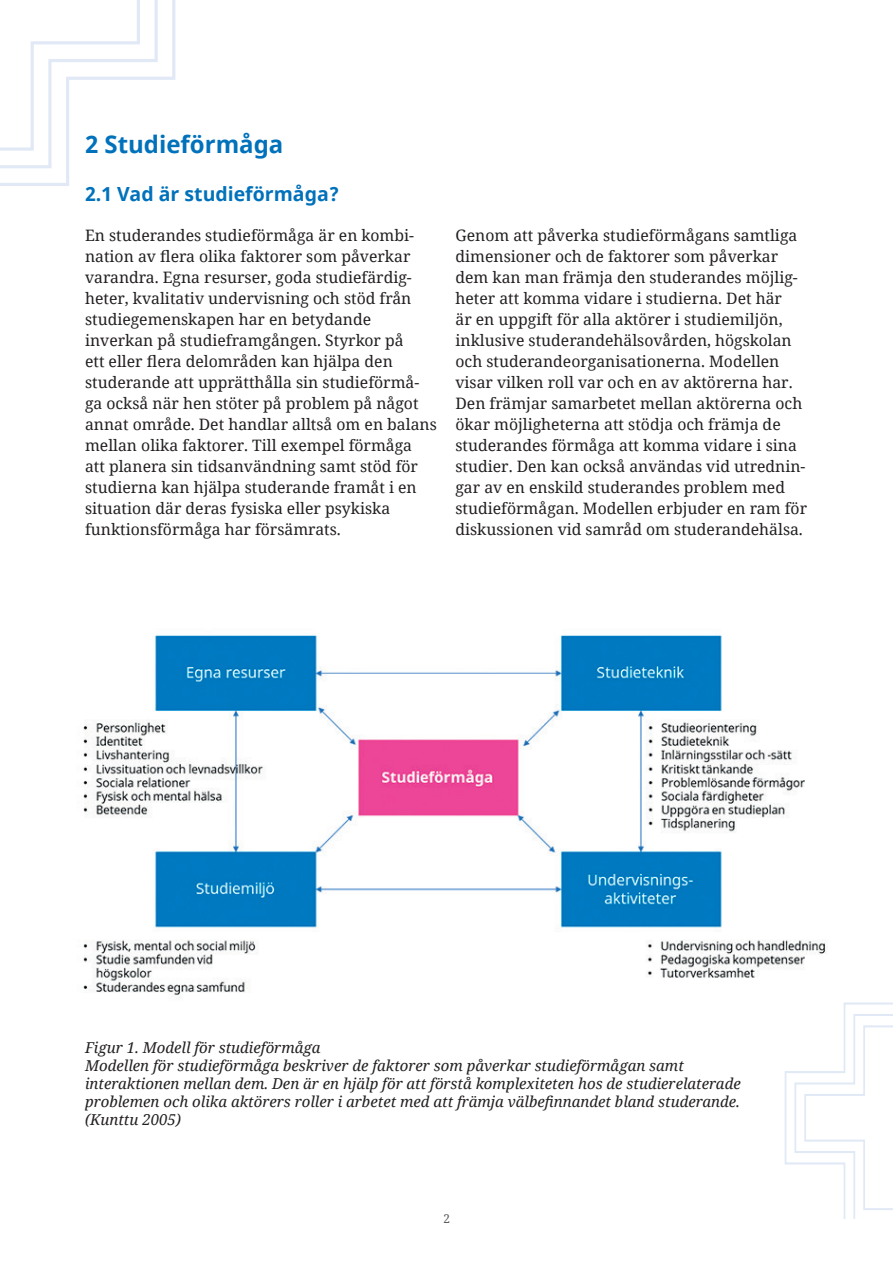
<style>
.page{position:relative;width:893px;height:1263px;background:#fff}
.page>*{position:absolute;margin:0;border:0;box-sizing:border-box;transform-origin:0 0}
.t1{font:700 24px "Noto Sans";color:#0071bb}
.t2{font:700 19.5px "Noto Sans";color:#0071bb}
.t3{font:15.75px/21px "Noto Serif";color:#231f20}
.t4{font:italic 15px/18px "Noto Serif";color:#231f20}
.t5{font:12px "Noto Serif";color:#57585a}
</style>
<div class="page">
<svg style="left:0;top:0;width:175px;height:186px"></svg>
<img style="left:83px;top:635px;width:745px;height:360px">
<svg style="left:785px;top:1002px;width:108px;height:216px"></svg>
<h1 class="t1" style="left:85px;top:128px;width:200px">2 Studieförmåga</h1>
<p class="t2" style="left:85px;top:180px;width:256px">2.1 Vad är studieförmåga?</p>
<p class="t3" style="left:85px;top:225px;width:353px">En studerandes studieförmåga är en kombi&shy;nation av flera olika faktorer som påverkar varandra. Egna resurser, goda studiefärdig&shy;heter, kvalitativ undervisning och stöd från studiegemenskapen har en betydande inverkan på studieframgången. Styrkor på<br>ett eller flera delområden kan hjälpa den studerande att upprätthålla sin studieförmå&shy;ga också när hen stöter på problem på något annat område. Det handlar alltså om en balans mellan olika faktorer. Till exempel förmåga<br>att planera sin tidsanvändning samt stöd för studierna kan hjälpa studerande framåt i en situation där deras fysiska eller psykiska funktionsförmåga har försämrats.</p>
<p class="t3" style="left:455px;top:224px;width:353px">Genom att påverka studieförmågans samtliga dimensioner och de faktorer som påverkar dem kan man främja den studerandes möjlig&shy;heter att komma vidare i studierna. Det här<br>är en uppgift för alla aktörer i studiemiljön, inklusive studerandehälsovården, högskolan och studerandeorganisationerna. Modellen visar vilken roll var och en av aktörerna har.<br>Den främjar samarbetet mellan aktörerna och ökar möjligheterna att stödja och främja de studerandes förmåga att komma vidare i sina studier. Den kan också användas vid utrednin&shy;gar av en enskild studerandes problem med studieförmågan. Modellen erbjuder en ram för diskussionen vid samråd om studerandehälsa.</p>
<p class="t4" style="left:85px;top:1038px;width:657px">Figur 1. Modell för studieförmåga<br>Modellen för studieförmåga beskriver de faktorer som påverkar studieförmågan samt interaktionen mellan dem. Den är en hjälp för att förstå komplexiteten hos de studierelaterade problemen och olika aktörers roller i arbetet med att främja välbefinnandet bland studerande. (Kunttu 2005)</p>
<p class="t5" style="left:443px;top:1210px;width:8px">2</p>
</div>
